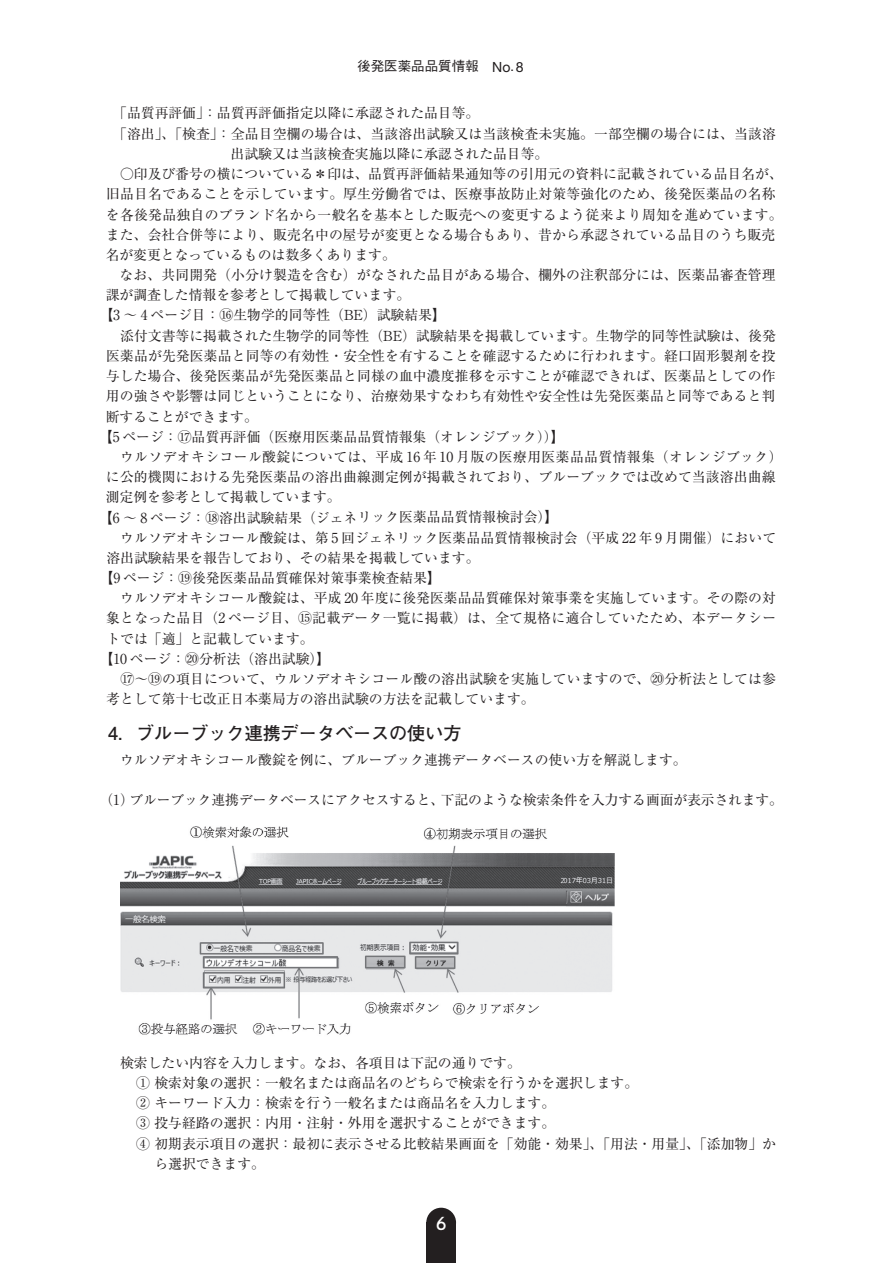
<style>
.page{position:relative;width:893px;height:1263px;background:#fff}
.page>*{position:absolute;margin:0;border:0;box-sizing:border-box;transform-origin:0 0}
.t1{font:700 18px "Futo Go B101 Pro";color:#231f20}
.t2{font:18px "OCRB";color:#fff}
.t3{font:13.8px/20.2px "Ryumin Pro";color:#231f20}
.t4{font:13.8px "Ryumin Pro";letter-spacing:.03em;color:#231f20}
.t5{font:13.8px "Ryumin Pro";letter-spacing:.02em;color:#231f20}
.t6{font:500 13.5px "Gothic BBB Pro";color:#231f20}
.s1{font-family:"Helvetica Neue";font-weight:400;font-size:14.1px}
</style>
<div class="page">
<div style="left:426px;top:1222px;width:30px;height:41px;background:#231f20"></div>
<div style="left:426px;top:1208px;width:30px;height:29px;background:#231f20;border-radius:50%"></div>
<img style="left:120px;top:826px;width:494px;height:209px">
<p class="t6" style="left:357px;top:55px;width:168px">後発医薬品品質情報 <span class="s1">No</span>. <span class="s1">8</span></p>
<p class="t3" style="left:113px;top:102px;width:368px">「品質再評価」：品質再評価指定以降に承認された品目等。</p>
<p class="t3" style="left:113px;top:122px;width:664px">「溶出」、「検査」：全品目空欄の場合は、当該溶出試験又は当該検査未実施。一部空欄の場合には、当該溶</p>
<p class="t3" style="left:231px;top:143px;width:319px">出試験又は当該検査実施以降に承認された品目等。</p>
<p class="t3" style="left:106px;top:163px;width:679px;text-indent:14px">○印及び番号の横についている＊印は、品質再評価結果通知等の引用元の資料に記載されている品目名が、旧品目名であることを示しています。厚生労働省では、医療事故防止対策等強化のため、後発医薬品の名称を各後発品独自のブランド名から一般名を基本とした販売への変更するよう従来より周知を進めています。また、会社合併等により、販売名中の屋号が変更となる場合もあり、昔から承認されている品目のうち販売名が変更となっているものは数多くあります。</p>
<p class="t3" style="left:120px;top:264px;width:657px">なお、共同開発（小分け製造を含む）がなされた品目がある場合、欄外の注釈部分には、医薬品審査管理</p>
<p class="t3" style="left:106px;top:284px;width:306px">課が調査した情報を参考として掲載しています。</p>
<p class="t3" style="left:99px;top:304px;width:348px">【3 ～ 4 ページ目：⑯生物学的同等性（BE）試験結果】</p>
<p class="t3" style="left:120px;top:324px;width:657px">添付文書等に掲載された生物学的同等性（BE）試験結果を掲載しています。生物学的同等性試験は、後発</p>
<p class="t3" style="left:106px;top:345px;width:671px">医薬品が先発医薬品と同等の有効性・安全性を有することを確認するために行われます。経口固形製剤を投</p>
<p class="t3" style="left:106px;top:365px;width:671px">与した場合、後発医薬品が先発医薬品と同様の血中濃度推移を示すことが確認できれば、医薬品としての作</p>
<p class="t3" style="left:106px;top:385px;width:671px">用の強さや影響は同じということになり、治療効果すなわち有効性や安全性は先発医薬品と同等であると判</p>
<p class="t3" style="left:106px;top:405px;width:154px">断することができます。</p>
<p class="t3" style="left:99px;top:425px;width:467px">【5 ページ：⑰品質再評価（医療用医薬品品質情報集（オレンジブック））】</p>
<p class="t4" style="left:120px;top:446px;width:664px">ウルソデオキシコール酸錠については、平成 16 年 10 月版の医療用医薬品品質情報集（オレンジブック）</p>
<p class="t3" style="left:106px;top:466px;width:671px">に公的機関における先発医薬品の溶出曲線測定例が掲載されており、ブルーブックでは改めて当該溶出曲線</p>
<p class="t3" style="left:106px;top:486px;width:236px">測定例を参考として掲載しています。</p>
<p class="t3" style="left:99px;top:506px;width:461px">【6 ～ 8 ページ：⑱溶出試験結果（ジェネリック医薬品品質情報検討会）】</p>
<p class="t3" style="left:120px;top:526px;width:657px">ウルソデオキシコール酸錠は、第 5 回ジェネリック医薬品品質情報検討会（平成 22 年 9 月開催）において</p>
<p class="t3" style="left:106px;top:547px;width:375px">溶出試験結果を報告しており、その結果を掲載しています。</p>
<p class="t3" style="left:100px;top:567px;width:343px">【9 ページ：⑲後発医薬品品質確保対策事業検査結果】</p>
<p class="t3" style="left:120px;top:587px;width:657px">ウルソデオキシコール酸錠は、平成 20 年度に後発医薬品品質確保対策事業を実施しています。その際の対</p>
<p class="t5" style="left:106px;top:607px;width:671px">象となった品目（2 ページ目、⑮記載データ一覧に掲載）は、全て規格に適合していたため、本データシー</p>
<p class="t3" style="left:106px;top:627px;width:209px">トでは「適」と記載しています。</p>
<p class="t3" style="left:100px;top:648px;width:232px">【10 ページ：⑳分析法（溶出試験）】</p>
<p class="t3" style="left:120px;top:668px;width:657px">⑰～⑲の項目について、ウルソデオキシコール酸の溶出試験を実施していますので、⑳分析法としては参</p>
<p class="t3" style="left:106px;top:688px;width:430px">考として第十七改正日本薬局方の溶出試験の方法を記載しています。</p>
<h1 class="t1" style="left:108px;top:719px;width:355px">4．ブルーブック連携データベースの使い方</h1>
<p class="t3" style="left:120px;top:749px;width:568px">ウルソデオキシコール酸錠を例に、ブルーブック連携データベースの使い方を解説します。</p>
<p class="t3" style="left:99px;top:789px;width:685px">（1）ブルーブック連携データベースにアクセスすると、下記のような検索条件を入力する画面が表示されます。</p>
<p class="t3" style="left:120px;top:1051px;width:402px">検索したい内容を入力します。なお、各項目は下記の通りです。</p>
<p class="t3" style="left:136px;top:1072px;width:504px">① 検索対象の選択：一般名または商品名のどちらで検索を行うかを選択します。</p>
<p class="t3" style="left:136px;top:1092px;width:421px">② キーワード入力：検索を行う一般名または商品名を入力します。</p>
<p class="t3" style="left:136px;top:1112px;width:421px">③ 投与経路の選択：内用・注射・外用を選択することができます。</p>
<p class="t3" style="left:136px;top:1132px;width:641px">④ 初期表示項目の選択：最初に表示させる比較結果画面を「効能・効果」、「用法・用量」、「添加物」か</p>
<p class="t3" style="left:154px;top:1153px;width:112px">ら選択できます。</p>
<h1 class="t2" style="left:435px;top:1214px;width:15px">6</h1>
</div>
